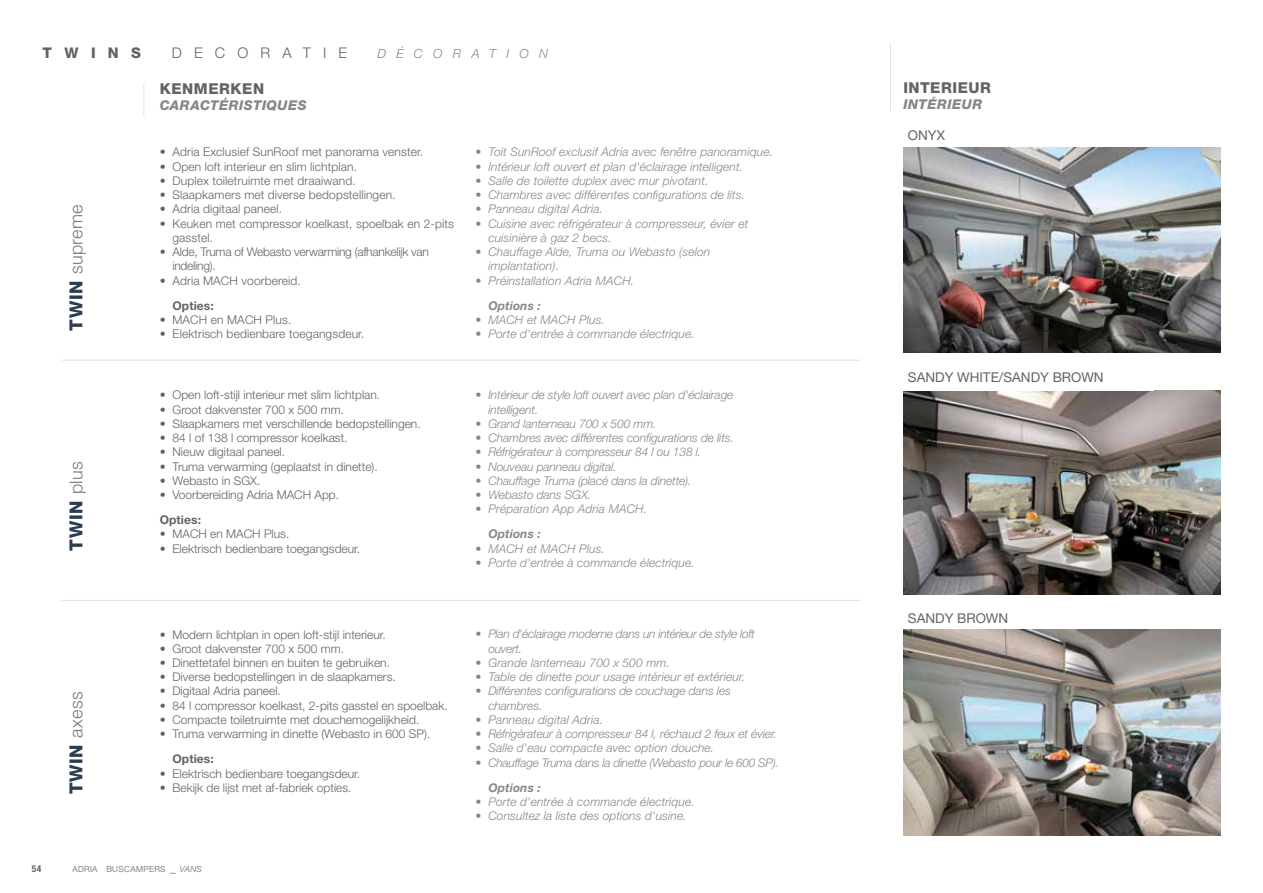
<style>
.page{position:relative;width:1263px;height:893px;background:#fff}
.page>*{position:absolute;margin:0;border:0;box-sizing:border-box;transform-origin:0 0}
.t1{font:300 18px "Helvetica Neue LT Pro";letter-spacing:.02em;color:#7c7b7b}
.t2{font:800 18px "Helvetica Neue LT Pro";color:#2b3d4f}
.t3{font:800 15px "Helvetica Neue LT Pro";letter-spacing:.035em;color:#646363}
.t4{font:300 14.7px "Helvetica Neue LT Pro";letter-spacing:.825em;color:#646363}
.t5{font:800 14.7px "Helvetica Neue LT Pro";letter-spacing:.84em;color:#646363}
.t6{font:13.5px "Helvetica Neue LT Pro";color:#646363}
.t7{font:italic 800 13.5px "Helvetica Neue LT Pro";letter-spacing:.03em;color:#878787}
.t8{font:italic 300 12.6px "Helvetica Neue LT Pro";letter-spacing:.825em;color:#878787}
.t9{font:300 12px/14.2px "Helvetica Neue LT Pro";color:#646363}
.t10{font:italic 300 12px/14.2px "Helvetica Neue LT Pro";letter-spacing:.01em;color:#878787}
.t11{font:italic 300 12px/14.2px "Helvetica Neue LT Pro";letter-spacing:-.01em;color:#878787}
.t12{font:italic 300 12px/14.2px "Helvetica Neue LT Pro";letter-spacing:-.025em;color:#878787}
.t13{font:300 12px/14.2px "Helvetica Neue LT Pro";letter-spacing:-.02em;color:#646363}
.t14{font:italic 300 12px "Helvetica Neue LT Pro";letter-spacing:-.02em;color:#878787}
.t15{font:italic 700 12px "Helvetica Neue LT Pro";letter-spacing:.01em;color:#878787}
.t16{font:700 12px "Helvetica Neue LT Pro";letter-spacing:.01em;color:#646363}
.t17{font:700 condensed 9.45px "Helvetica Neue LT Pro";color:#646363}
.t18{font:300 8.4px "Helvetica Neue LT Pro";letter-spacing:.045em;color:#646363}
.s1{font-weight:800;color:#2b3d4f}
.s2{font-weight:300;color:#7c7b7b}
.s3{font-size:12px}
.s4{font-style:italic}
</style>
<div class="page">
<hr style="left:62px;top:360px;width:799px;height:1px;background:#e3e3e3">
<hr style="left:62px;top:600px;width:799px;height:1px;background:#e3e3e3">
<img style="left:903px;top:148px;width:317px;height:205px">
<img style="left:903px;top:391px;width:317px;height:203px">
<hr style="left:890px;top:43px;width:1px;height:69px;background:#e3e3e3">
<img style="left:903px;top:630px;width:317px;height:206px">
<hr style="left:143px;top:83px;width:1px;height:34px;background:#e3e3e3">
<p class="t5" style="left:43px;top:44px;width:100px">TWINS</p>
<p class="t4" style="left:172px;top:43px;width:177px">DECORATIE</p>
<p class="t8" style="left:377px;top:45px;width:172px">DÉCORATION</p>
<h1 class="t1" style="left:65px;top:330px;width:128px;rotate:-90deg"><span class="s1">TWIN</span> supreme</h1>
<h1 class="t2" style="left:65px;top:550px;width:91px;rotate:-90deg">TWIN <span class="s2">plus</span></h1>
<p class="t3" style="left:160px;top:80px;width:106px">KENMERKEN</p>
<p class="t7" style="left:160px;top:97px;width:149px">CARACTÉRISTIQUES</p>
<p class="t9" style="left:160px;top:145px;width:265px">• Adria Exclusief SunRoof met panorama venster.</p>
<p class="t9" style="left:160px;top:159px;width:199px">• Open loft interieur en slim lichtplan.</p>
<p class="t9" style="left:160px;top:173px;width:198px">• Duplex toiletruimte met draaiwand.</p>
<p class="t9" style="left:160px;top:187px;width:237px">• Slaapkamers met diverse bedopstellingen.</p>
<p class="t9" style="left:160px;top:202px;width:124px">• Adria digitaal paneel.</p>
<p class="t9" style="left:172px;top:216px;width:283px;text-indent:-13px">• Keuken met compressor koelkast, spoelbak en 2-pits gasstel.</p>
<p class="t13" style="left:172px;top:244px;width:258px;text-indent:-13px">• Alde, Truma of Webasto verwarming (afhankelijk van indeling).</p>
<p class="t9" style="left:160px;top:273px;width:143px">• Adria MACH voorbereid.</p>
<p class="t16" style="left:172px;top:298px;width:43px">Opties:</p>
<p class="t9" style="left:160px;top:312px;width:133px">• MACH en MACH Plus.</p>
<p class="t9" style="left:160px;top:326px;width:206px">• Elektrisch bedienbare toegangsdeur.</p>
<p class="t9" style="left:160px;top:388px;width:222px">• Open loft-stijl interieur met slim lichtplan.</p>
<p class="t9" style="left:160px;top:402px;width:186px">• Groot dakvenster 700 x 500 mm.</p>
<p class="t9" style="left:160px;top:416px;width:263px">• Slaapkamers met verschillende bedopstellingen.</p>
<p class="t9" style="left:160px;top:430px;width:189px">• 84 l of 138 l compressor koelkast.</p>
<p class="t9" style="left:160px;top:445px;width:127px">• Nieuw digitaal paneel.</p>
<p class="t9" style="left:160px;top:459px;width:220px">• Truma verwarming (geplaatst in dinette).</p>
<p class="t9" style="left:160px;top:473px;width:102px">• Webasto in SGX.</p>
<p class="t9" style="left:160px;top:487px;width:181px">• Voorbereiding Adria MACH App.</p>
<p class="t16" style="left:160px;top:512px;width:43px">Opties:</p>
<p class="t9" style="left:160px;top:527px;width:131px">• MACH en MACH Plus.</p>
<p class="t9" style="left:160px;top:541px;width:202px">• Elektrisch bedienbare toegangsdeur.</p>
<p class="t10" style="left:476px;top:145px;width:299px">• Toit SunRoof exclusif Adria avec fenêtre panoramique.</p>
<p class="t10" style="left:476px;top:159px;width:269px">• Intérieur loft ouvert et plan d'éclairage intelligent.</p>
<p class="t10" style="left:476px;top:173px;width:234px">• Salle de toilette duplex avec mur pivotant.</p>
<p class="t10" style="left:476px;top:187px;width:271px">• Chambres avec différentes configurations de lits.</p>
<p class="t10" style="left:476px;top:202px;width:129px">• Panneau digital Adria.</p>
<p class="t10" style="left:488px;top:216px;width:262px;text-indent:-13px">• Cuisine avec réfrigérateur à compresseur, évier et cuisinière à gaz 2 becs.</p>
<p class="t10" style="left:488px;top:244px;width:223px;text-indent:-13px">• Chauffage Alde, Truma ou Webasto (selon implantation).</p>
<p class="t10" style="left:476px;top:273px;width:160px">• Préinstallation Adria MACH.</p>
<p class="t15" style="left:488px;top:298px;width:54px">Options :</p>
<p class="t10" style="left:476px;top:312px;width:131px">• MACH et MACH Plus.</p>
<p class="t10" style="left:476px;top:327px;width:221px">• Porte d'entrée à commande électrique.</p>
<p class="t11" style="left:488px;top:388px;width:247px;text-indent:-13px">• Intérieur de style loft ouvert avec plan d'éclairage intelligent.</p>
<p class="t11" style="left:476px;top:416px;width:182px">• Grand lanterneau 700 x 500 mm.</p>
<p class="t11" style="left:476px;top:431px;width:260px">• Chambres avec différentes configurations de lits.</p>
<p class="t11" style="left:476px;top:445px;width:227px">• Réfrigérateur à compresseur 84 l ou 138 l.</p>
<p class="t11" style="left:476px;top:459px;width:142px">• Nouveau panneau digital.</p>
<p class="t11" style="left:476px;top:473px;width:217px">• Chauffage Truma (placé dans la dinette).</p>
<p class="t11" style="left:476px;top:487px;width:117px">• Webasto dans SGX.</p>
<p class="t10" style="left:476px;top:502px;width:173px">• Préparation App Adria MACH.</p>
<p class="t15" style="left:488px;top:527px;width:54px">Options :</p>
<p class="t10" style="left:476px;top:541px;width:131px">• MACH et MACH Plus.</p>
<p class="t10" style="left:476px;top:555px;width:221px">• Porte d'entrée à commande électrique.</p>
<h1 class="t1" style="left:65px;top:794px;width:104px;rotate:-90deg"><span class="s1">TWIN</span> axess</h1>
<p class="t9" style="left:160px;top:627px;width:228px">• Modern lichtplan in open loft-stijl interieur.</p>
<p class="t9" style="left:160px;top:641px;width:186px">• Groot dakvenster 700 x 500 mm.</p>
<p class="t9" style="left:160px;top:655px;width:232px">• Dinettetafel binnen en buiten te gebruiken.</p>
<p class="t9" style="left:160px;top:670px;width:238px">• Diverse bedopstellingen in de slaapkamers.</p>
<p class="t9" style="left:160px;top:684px;width:123px">• Digitaal Adria paneel.</p>
<p class="t9" style="left:160px;top:698px;width:290px">• 84 l compressor koelkast, 2-pits gasstel en spoelbak.</p>
<p class="t9" style="left:160px;top:712px;width:261px">• Compacte toiletruimte met douchemogelijkheid.</p>
<p class="t9" style="left:160px;top:727px;width:272px">• Truma verwarming in dinette (Webasto in 600 SP).</p>
<p class="t16" style="left:172px;top:752px;width:43px">Opties:</p>
<p class="t9" style="left:160px;top:766px;width:202px">• Elektrisch bedienbare toegangsdeur.</p>
<p class="t9" style="left:160px;top:780px;width:193px">• Bekijk de lijst met af-fabriek opties.</p>
<p class="t17" style="left:32px;top:863px;width:11px">54</p>
<p class="t18" style="left:73px;top:864px;width:131px">ADRIA BUSCAMPERS <span class="s3">_</span> <span class="s4">VANS</span></p>
<p class="t12" style="left:488px;top:627px;width:268px;text-indent:-13px">• Plan d'éclairage moderne dans un intérieur de style loft ouvert.</p>
<p class="t10" style="left:476px;top:655px;width:196px">• Grande lanterneau 700 x 500 mm.</p>
<p class="t10" style="left:476px;top:670px;width:271px">• Table de dinette pour usage intérieur et extérieur.</p>
<p class="t11" style="left:488px;top:684px;width:244px;text-indent:-13px">• Différentes configurations de couchage dans les chambres.</p>
<p class="t10" style="left:476px;top:712px;width:129px">• Panneau digital Adria.</p>
<p class="t11" style="left:476px;top:727px;width:303px">• Réfrigérateur à compresseur 84 l, réchaud 2 feux et évier.</p>
<p class="t10" style="left:476px;top:741px;width:240px">• Salle d'eau compacte avec option douche.</p>
<p class="t14" style="left:476px;top:755px;width:305px">• Chauffage Truma dans la dinette (Webasto pour le 600 SP).</p>
<p class="t15" style="left:488px;top:780px;width:54px">Options :</p>
<p class="t10" style="left:476px;top:794px;width:221px">• Porte d'entrée à commande électrique.</p>
<p class="t10" style="left:476px;top:809px;width:213px">• Consultez la liste des options d'usine.</p>
<p class="t3" style="left:903px;top:78px;width:89px">INTERIEUR</p>
<p class="t7" style="left:903px;top:96px;width:80px">INTÉRIEUR</p>
<p class="t6" style="left:908px;top:128px;width:39px">ONYX</p>
<p class="t6" style="left:908px;top:369px;width:197px">SANDY WHITE/SANDY BROWN</p>
<p class="t6" style="left:908px;top:610px;width:102px">SANDY BROWN</p>
</div>
